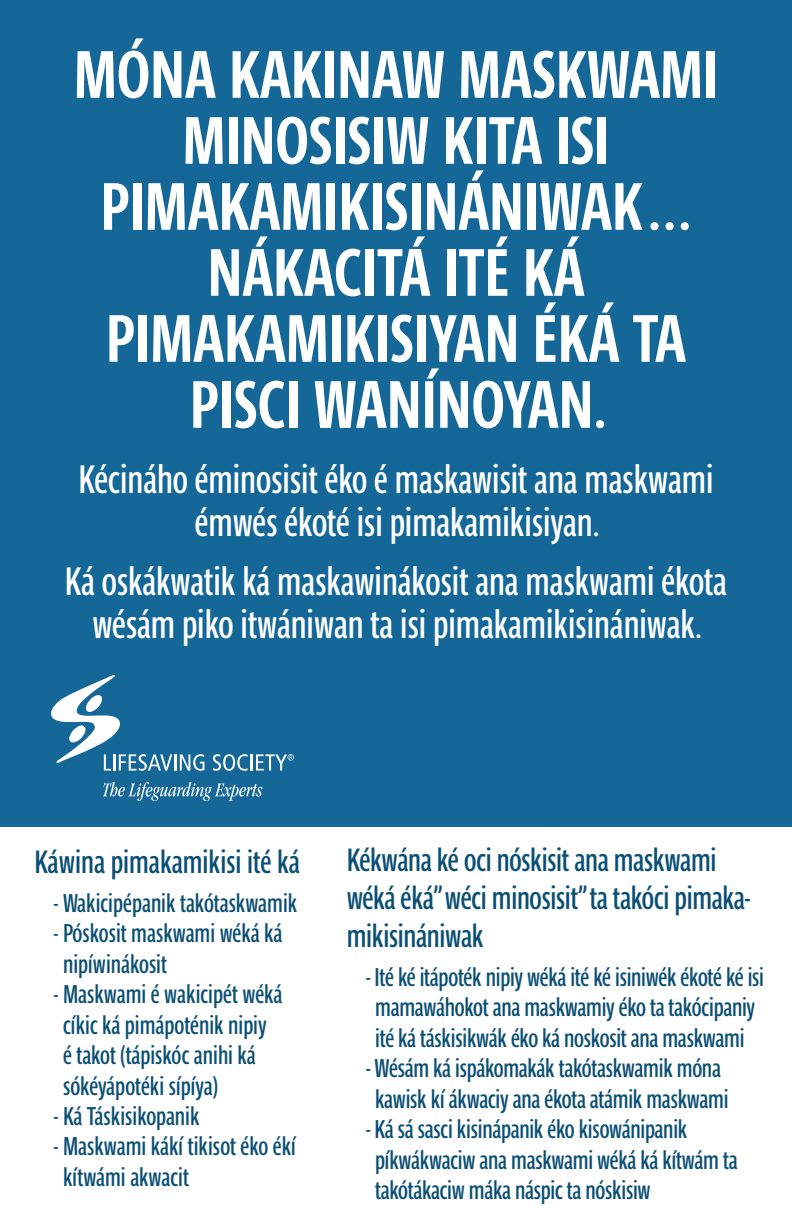
<style>
.page{position:relative;width:792px;height:1224px;background:#fff}
.page>*{position:absolute;margin:0;border:0;box-sizing:border-box;transform-origin:0 0}
.t1{font:700 66px/66px "Parisine Std Comp Gris";color:#fff;text-align:center}
.Indent_Bullet{font:39.1px/43px "Parisine Std Comp";color:#fff;text-align:center}
.Sub_Head{font:31.7px/38.1px "Parisine Std Comp";letter-spacing:-.01em;color:#0c4f75}
.Indent_Bullet-2{font:25.4px/30.5px "Parisine Std Comp";letter-spacing:-.01em;color:#0c4f75}
</style>
<div class="page">
<div style="left:0;top:0;width:792px;height:827px;background:#146797"></div>
<svg style="left:103px;top:782px;width:159px;height:19px"></svg>
<svg style="left:51px;top:675px;width:154px;height:96px"></svg>
<svg style="left:213px;top:754px;width:81px;height:17px"></svg>
<p class="t1" style="left:74px;top:41px;width:646px">MÓNA KAKINAW MASKWAMI<br>MINOSISIW KITA ISI<br>PIMAKAMIKISINÁNIWAK…</p>
<p class="t1" style="left:106px;top:239px;width:582px">NÁKACITÁ ITÉ KÁ<br>PIMAKAMIKISIYAN ÉKÁ TA<br>PISCI WANÍNOYAN.</p>
<p class="Indent_Bullet" style="left:78px;top:458px;width:637px">Kécináho éminosisit éko é maskawisit ana maskwami émwés ékoté isi pimakamikisiyan.</p>
<p class="Indent_Bullet" style="left:65px;top:560px;width:664px">Ká oskákwatik ká maskawinákosit ana maskwami ékota wésám piko itwániwan ta isi pimakamikisinániwak.</p>
<p class="Sub_Head" style="left:35px;top:843px;width:267px">Káwina pimakamikisi ité ká</p>
<p class="Indent_Bullet-2" style="left:54px;top:887px;width:245px">- Wakicipépanik takótaskwamik</p>
<p class="Indent_Bullet-2" style="left:63px;top:918px;width:221px;text-indent:-9px">- Póskosit maskwami wéká ká nipíwinákosit</p>
<p class="Indent_Bullet-2" style="left:63px;top:979px;width:221px;text-indent:-9px">- Maskwami é wakicipét wéká cíkic ká pimápoténik nipiy<br>é takot (tápiskóc anihi ká sókéyápotéki sípíya)</p>
<p class="Indent_Bullet-2" style="left:54px;top:1101px;width:147px">- Ká Táskisikopanik</p>
<p class="Indent_Bullet-2" style="left:63px;top:1131px;width:234px;text-indent:-9px">- Maskwami kákí tikisot éko ékí kítwámi akwacit</p>
<p class="Sub_Head" style="left:347px;top:841px;width:405px">Kékwána ké oci nóskisit ana maskwami wéká éká”wéci minosisit”ta takóci pimaka&shy;mikisinániwak</p>
<p class="Indent_Bullet-2" style="left:366px;top:961px;width:399px;text-align:center">- Ité ké itápoték nipiy wéká ité ké isiniwék ékoté ké isi mamawáhokot ana maskwamiy éko ta takócipaniy ité ká táskisikwák éko ká noskosit ana maskwami</p>
<p class="Indent_Bullet-2" style="left:366px;top:1053px;width:364px;text-align:center">- Wésám ká ispákomakák takótaskwamik móna kawisk kí ákwaciy ana ékota atámik maskwami</p>
<p class="Indent_Bullet-2" style="left:375px;top:1114px;width:364px;text-indent:-9px">- Ká sá sasci kisinápanik éko kisowánipanik píkwákwaciw ana maskwami wéká ká kítwám ta takótákaciw máka náspic ta nóskisiw</p>
</div>
